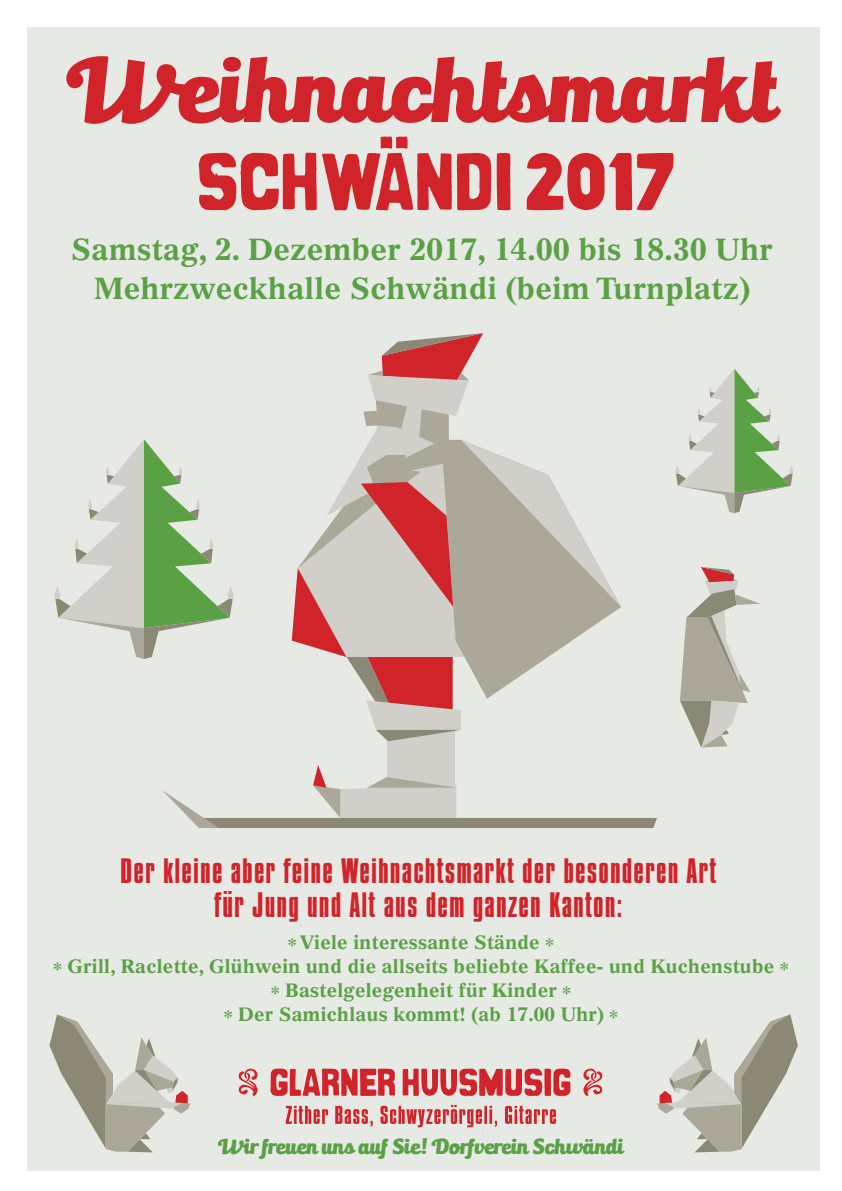
<style>
.page{position:relative;width:842px;height:1191px;background:#fff}
.page>*{position:absolute;margin:0;border:0;box-sizing:border-box;transform-origin:0 0}
.t1{font:85px "Bulletto Killa";color:#d1232a}
.t2{font:37px/34px "Compacta Plain";letter-spacing:.03em;color:#d1232a;text-align:center}
.t3{font:700 30px/39px "Gazette LH";letter-spacing:.01em;color:#5aa145;text-align:center}
.t4{font:20px "Bulletto Killa";color:#5aa145}
.t5{font:700 19px/24px "Gazette LH";letter-spacing:.01em;color:#5aa145;text-align:center}
</style>
<div class="page">
<div style="left:27px;top:27px;width:792px;height:1143px;background:#e7e9e5"></div>
<svg style="left:675px;top:368px;width:118px;height:145px"></svg>
<svg style="left:54px;top:333px;width:603px;height:495px"></svg>
<svg style="left:680px;top:567px;width:80px;height:180px"></svg>
<svg style="left:657px;top:1014px;width:141px;height:138px"></svg>
<svg style="left:50px;top:1014px;width:140px;height:138px"></svg>
<svg style="left:199px;top:136px;width:474px;height:74px"></svg>
<svg style="left:286px;top:1104px;width:270px;height:23px"></svg>
<svg style="left:239px;top:1068px;width:363px;height:28px"></svg>
<h1 class="t1" style="left:294px;top:43px;width:257px">■ ▼▲</h1>
<h3 class="t3" style="left:71px;top:229px;width:703px">Samstag, 2. Dezember 2017, 14.00 bis 18.30 Uhr<br>Mehrzweckhalle Schwändi (beim Turnplatz)</h3>
<h2 class="t2" style="left:120px;top:853px;width:598px">Der kleine aber feine Weihnachtsmarkt der besonderen Art für Jung und Alt aus dem ganzen Kanton:</h2>
<p class="t5" style="left:54px;top:930px;width:736px">* Viele interessante Stände *<br>* Grill, Raclette, Glühwein und die allseits beliebte Kaffee- und Kuchenstube * * Bastelgelegenheit für Kinder *<br>* Der Samichlaus kommt! (ab 17.00 Uhr) *</p>
<p class="t4" style="left:286px;top:1135px;width:97px">◆ ■ ◆■▲ ◆</p>
<p class="t4" style="left:518px;top:1135px;width:13px">■</p>
<p class="t4" style="left:595px;top:1135px;width:13px">■</p>
</div>
